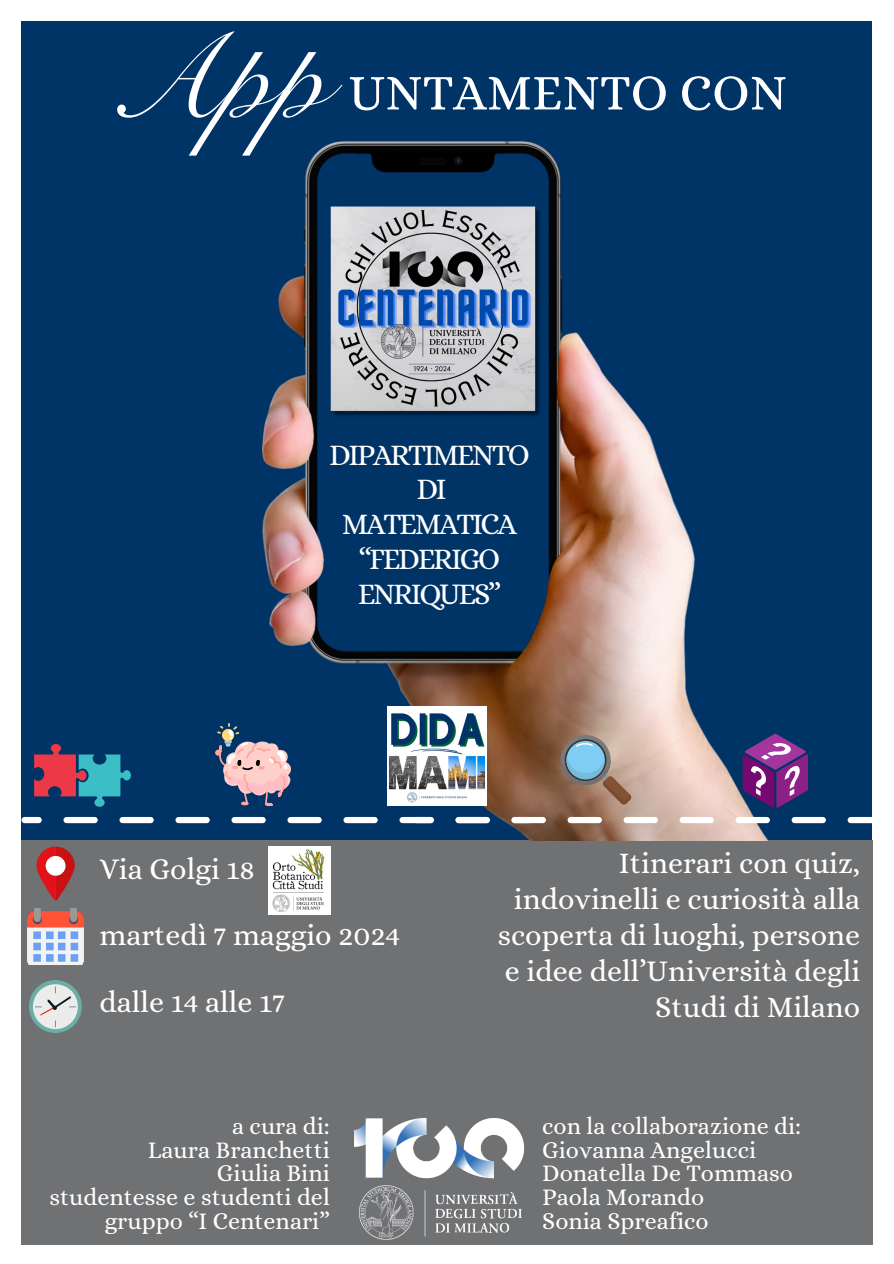
<style>
.page{position:relative;width:894px;height:1264px;background:#fff}
.page>*{position:absolute;margin:0;border:0;box-sizing:border-box;transform-origin:0 0}
.t1{font:120px "Snell Roundhand LT Std Scr";color:#fff}
.t2{font:51px "Alice";color:#fff}
.t3{font:30px/36px "Alice";color:#fff;text-align:right}
.t4{font:30px/34.8px "Alice";letter-spacing:-.075em;color:#fff;text-align:center}
.t5{font:24px/23.7px "Alice";color:#fff;text-align:right}
</style>
<div class="page">
<div style="left:21px;top:840px;width:850px;height:404px;background:#707173"></div>
<div style="left:21px;top:21px;width:850px;height:819px;background:#036"></div>
<img style="left:262px;top:141px;width:512px;height:699px">
<img style="left:330px;top:207px;width:212px;height:211px">
<svg style="left:36px;top:846px;width:39px;height:54px"></svg>
<div style="left:46px;top:856px;width:20px;height:19px;background:#fff;border-radius:50%"></div>
<img style="left:350px;top:1118px;width:178px;height:127px">
<img style="left:28px;top:908px;width:55px;height:56px">
<div style="left:29px;top:980px;width:53px;height:52px;background:#6caea7;border-radius:50%"></div>
<svg style="left:33px;top:984px;width:45px;height:45px"></svg>
<svg style="left:742px;top:733px;width:65px;height:74px"></svg>
<svg style="left:215px;top:723px;width:76px;height:83px"></svg>
<div style="left:560px;top:735px;width:50px;height:50px;background:#7b7979;border-radius:50%"></div>
<svg style="left:564px;top:739px;width:42px;height:42px"></svg>
<div style="left:566px;top:741px;width:38px;height:38px;background:#7fcdf2;border-radius:50%"></div>
<svg style="left:560px;top:755px;width:71px;height:49px"></svg>
<svg style="left:575px;top:743px;width:17px;height:3px"></svg>
<svg style="left:34px;top:744px;width:97px;height:62px"></svg>
<div style="left:22px;top:817px;width:20px;height:6px;background:#fff;border-radius:3px"></div>
<svg style="left:63px;top:817px;width:808px;height:6px"></svg>
<div style="left:413px;top:817px;width:21px;height:6px;background:#fff;border-radius:3px"></div>
<img style="left:387px;top:706px;width:99px;height:99px">
<img style="left:268px;top:846px;width:62px;height:68px">
<p class="t1" style="left:107px;top:32px;width:221px">App</p>
<p class="t2" style="left:348px;top:63px;width:440px">UNTAMENTO CON</p>
<p class="t4" style="left:329px;top:437px;width:202px">DIPARTIMENTO<br>DI<br>MATEMATICA “FEDERIGO<br>ENRIQUES”</p>
<p class="t3" style="left:99px;top:850px;width:157px">Via Golgi 18</p>
<p class="t3" style="left:99px;top:917px;width:302px">martedì 7 maggio 2024</p>
<p class="t3" style="left:99px;top:983px;width:187px">dalle 14 alle 17</p>
<p class="t5" style="left:232px;top:1114px;width:99px">a cura di:</p>
<p class="t5" style="left:148px;top:1137px;width:183px">Laura Branchetti</p>
<p class="t5" style="left:217px;top:1161px;width:114px">Giulia Bini</p>
<p class="t5" style="left:49px;top:1185px;width:282px">studentesse e studenti del gruppo “I Centenari”</p>
<p class="t3" style="left:497px;top:845px;width:364px">Itinerari con quiz, indovinelli e curiosità alla scoperta di luoghi, persone e idee dell’Università degli<br>Studi di Milano</p>
<p class="t5" style="left:542px;top:1114px;width:260px">con la collaborazione di:</p>
<p class="t5" style="left:542px;top:1137px;width:215px">Giovanna Angelucci</p>
<h4 class="t5" style="left:542px;top:1161px;width:252px">Donatella De Tommaso</h4>
<p class="t5" style="left:542px;top:1185px;width:164px">Paola Morando</p>
<p class="t5" style="left:542px;top:1208px;width:168px">Sonia Spreafico</p>
</div>
